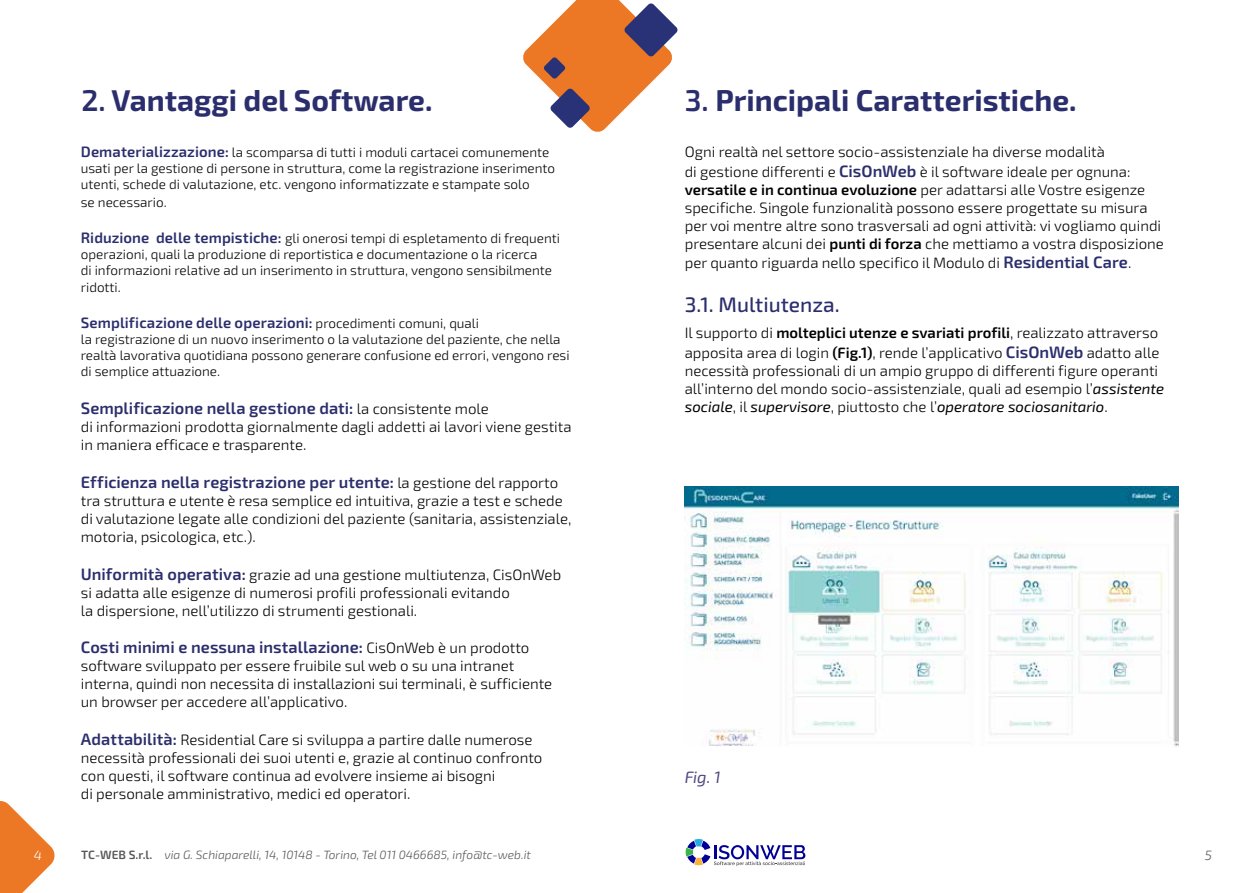
<style>
.page{position:relative;width:1259px;height:893px;background:#fff}
.page>*{position:absolute;margin:0;border:0;box-sizing:border-box;transform-origin:0 0}
.t1{font:700 30px "Exo 2";color:#2b2e6c}
.t2{font:500 21px "Exo 2";color:#2b2e6c}
.t3{font:600 16.5px "Exo 2";color:#2b2e6c}
.t4{font:italic 16.5px "Exo 2";color:#504981}
.t5{font:300 15px/18px "Exo 2";color:#000}
.t6{font:600 15px "Exo 2";letter-spacing:.005em;color:#2b2e6c}
.t7{font:300 13.5px/16.2px "Exo 2";color:#000}
.t8{font:italic 300 13.5px "Exo 2";color:#fff}
.t9{font:italic 300 13.5px "Exo 2";color:#575756}
.t10{font:italic 300 12px "Exo 2";color:#575756}
.s1{font-weight:600}
.s2{font-weight:600;font-size:15px;color:#2b2e6c}
.s3{font-weight:300;font-size:13.5px;color:#000}
.s4{font-weight:300;font-size:15px;color:#000}
.s5{font-weight:600;font-size:16.5px;color:#2b2e6c}
.s6{font-weight:400;font-style:italic}
.s7{font-weight:600;font-style:normal}
</style>
<div class="page">
<svg style="left:0;top:801px;width:55px;height:92px"></svg>
<svg style="left:685px;top:839px;width:120px;height:27px"></svg>
<svg style="left:523px;top:0;width:155px;height:132px"></svg>
<img style="left:685px;top:486px;width:493px;height:260px">
<h1 class="t1" style="left:81px;top:83px;width:352px"><span class="s1">2.</span> Vantaggi del Software.</h1>
<h1 class="t1" style="left:685px;top:83px;width:393px"><span class="s1">3.</span> Principali Caratteristiche.</h1>
<p class="t7" style="left:81px;top:144px;width:476px"><span class="s2">Dematerializzazione:</span> la scomparsa di tutti i moduli cartacei comunemente usati per la gestione di persone in struttura, come la registrazione inserimento utenti, schede di valutazione, etc. vengono informatizzate e stampate solo</p>
<p class="t7" style="left:81px;top:194px;width:87px">se necessario.</p>
<p class="t7" style="left:81px;top:230px;width:481px"><span class="s2">Riduzione delle tempistiche:</span> gli onerosi tempi di espletamento di frequenti operazioni, quali la produzione di reportistica e documentazione o la ricerca<br>di informazioni relative ad un inserimento in struttura, vengono sensibilmente ridotti.</p>
<p class="t6" style="left:81px;top:313px;width:400px">Semplificazione delle operazioni: <span class="s3">procedimenti comuni, quali</span></p>
<p class="t7" style="left:81px;top:331px;width:490px">la registrazione di un nuovo inserimento o la valutazione del paziente, che nella realtà lavorativa quotidiana possono generare confusione ed errori, vengono resi di semplice attuazione.</p>
<p class="t3" style="left:81px;top:398px;width:409px">Semplificazione nella gestione dati: <span class="s4">la consistente mole</span></p>
<p class="t5" style="left:81px;top:418px;width:492px">di informazioni prodotta giornalmente dagli addetti ai lavori viene gestita in maniera efficace e trasparente.</p>
<p class="t3" style="left:81px;top:472px;width:479px">Efficienza nella registrazione per utente: <span class="s4">la gestione del rapporto</span></p>
<p class="t5" style="left:81px;top:492px;width:492px">tra struttura e utente è resa semplice ed intuitiva, grazie a test e schede di valutazione legate alle condizioni del paziente (sanitaria, assistenziale, motoria, psicologica, etc.).</p>
<p class="t5" style="left:81px;top:566px;width:482px"><span class="s5">Uniformità operativa:</span> grazie ad una gestione multiutenza, CisOnWeb si adatta alle esigenze di numerosi profili professionali evitando<br>la dispersione, nell’utilizzo di strumenti gestionali.</p>
<p class="t3" style="left:81px;top:638px;width:450px">Costi minimi e nessuna installazione: <span class="s4">CisOnWeb è un prodotto</span></p>
<p class="t5" style="left:81px;top:657px;width:473px">software sviluppato per essere fruibile sul web o su una intranet interna, quindi non necessita di installazioni sui terminali, è sufficiente un browser per accedere all’applicativo.</p>
<p class="t5" style="left:81px;top:731px;width:463px"><span class="s5">Adattabilità:</span> Residential Care si sviluppa a partire dalle numerose necessità professionali dei suoi utenti e, grazie al continuo confronto con questi, il software continua ad evolvere insieme ai bisogni<br>di personale amministrativo, medici ed operatori.</p>
<p class="t5" style="left:685px;top:142px;width:447px;line-height:19.8px">Ogni realtà nel settore socio-assistenziale ha diverse modalità<br>di gestione differenti e <span class="s5">CisOnWeb</span> è il software ideale per ognuna:</p>
<p class="t5" style="left:685px;top:181px;width:480px"><span class="s1">versatile e in continua evoluzione</span> per adattarsi alle Vostre esigenze specifiche. Singole funzionalità possono essere progettate su misura per voi mentre altre sono trasversali ad ogni attività: vi vogliamo quindi presentare alcuni dei <span class="s1">punti di forza</span> che mettiamo a vostra disposizione</p>
<p class="t5" style="left:685px;top:254px;width:448px">per quanto riguarda nello specifico il Modulo di <span class="s5">Residential Care</span>.</p>
<h2 class="t2" style="left:685px;top:292px;width:156px">3.1. Multiutenza.</h2>
<p class="t5" style="left:685px;top:323px;width:476px;line-height:19.8px">Il supporto di <span class="s1">molteplici utenze e svariati profili</span>, realizzato attraverso apposita area di login <span class="s1">(Fig.1)</span>, rende l’applicativo <span class="s5">CisOnWeb</span> adatto alle</p>
<p class="t5" style="left:685px;top:362px;width:481px">necessità professionali di un ampio gruppo di differenti figure operanti all’interno del mondo socio-assistenziale, quali ad esempio l’<span class="s6">assistente sociale</span>, il <span class="s6">supervisore</span>, piuttosto che l’<span class="s6">operatore sociosanitario</span>.</p>
<p class="t4" style="left:685px;top:767px;width:37px">Fig. 1</p>
<p class="t8" style="left:34px;top:848px;width:10px">4</p>
<p class="t10" style="left:81px;top:848px;width:451px"><span class="s7">TC-WEB S.r.l.</span> via G. Schiaparelli, 14, 10148 - Torino, Tel 011 0466685, info@tc-web.it</p>
<p class="t9" style="left:1205px;top:848px;width:9px">5</p>
</div>
